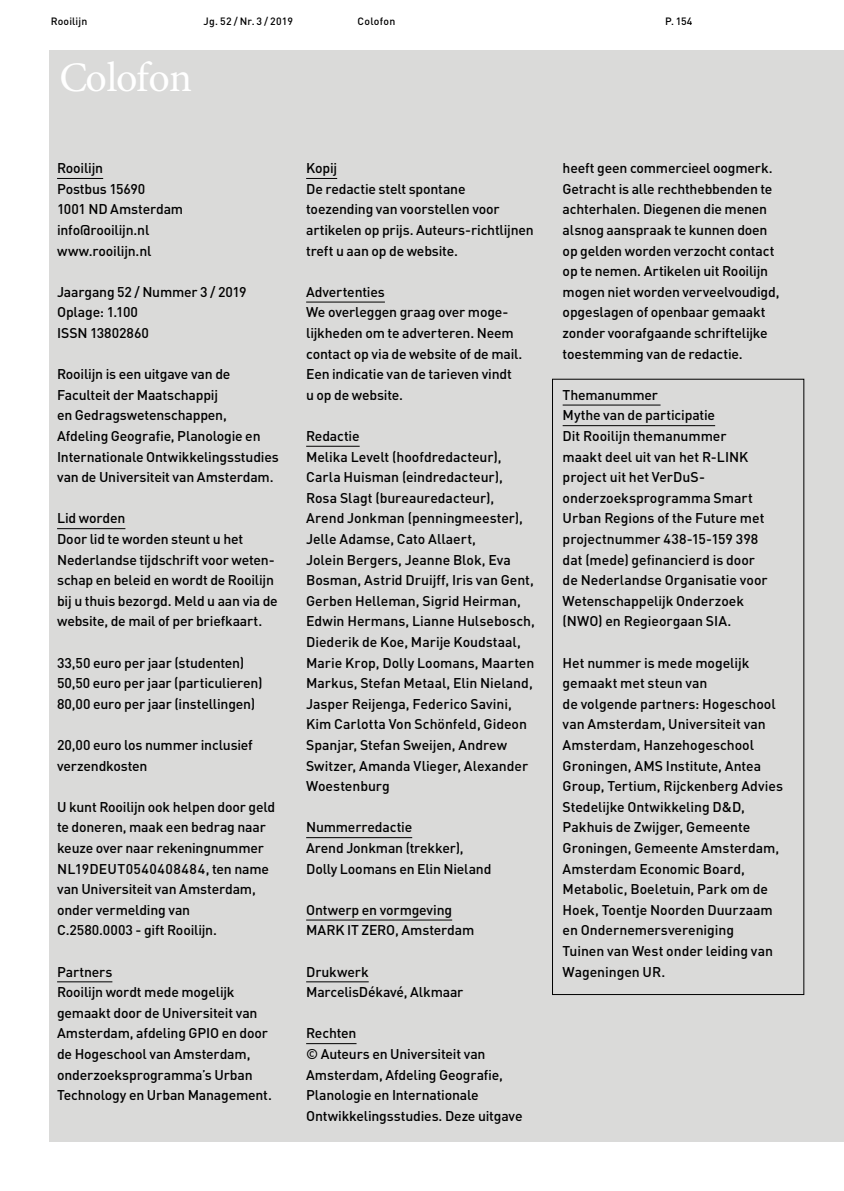
<style>
.page{position:relative;width:844px;height:1191px;background:#fff}
.page>*{position:absolute;margin:0;border:0;box-sizing:border-box;transform-origin:0 0}
.t1{font:42px "Minion Pro";letter-spacing:-.025em;color:#fff}
.t2{font:500 14px/20.7px "DIN";letter-spacing:-.01em;color:#000}
.t3{font:500 10.5px "DIN";letter-spacing:.025em;color:#000}
</style>
<div class="page">
<div style="left:50px;top:50px;width:793px;height:1091px;background:#dadad9"></div>
<hr style="left:57px;top:178px;width:46px;height:1px;background:#000">
<hr style="left:57px;top:528px;width:68px;height:1px;background:#000">
<hr style="left:57px;top:981px;width:55px;height:1px;background:#000">
<hr style="left:306px;top:178px;width:31px;height:1px;background:#000">
<hr style="left:306px;top:301px;width:79px;height:1px;background:#000">
<hr style="left:306px;top:446px;width:53px;height:1px;background:#000">
<hr style="left:306px;top:837px;width:106px;height:1px;background:#000">
<hr style="left:306px;top:919px;width:146px;height:1px;background:#000">
<hr style="left:306px;top:981px;width:62px;height:1px;background:#000">
<hr style="left:306px;top:1043px;width:50px;height:1px;background:#000">
<hr style="left:562px;top:404px;width:98px;height:1px;background:#000">
<hr style="left:562px;top:425px;width:153px;height:1px;background:#000">
<div style="left:552px;top:379px;width:252px;height:616px;border:1px solid #000"></div>
<p class="t3" style="left:51px;top:14px;width:38px">Rooilijn</p>
<p class="t3" style="left:203px;top:14px;width:91px">Jg. 52 / Nr. 3 / 2019</p>
<p class="t3" style="left:357px;top:14px;width:40px">Colofon</p>
<p class="t3" style="left:665px;top:14px;width:29px">P. 154</p>
<h1 class="t1" style="left:60px;top:49px;width:134px">Colofon</h1>
<p class="t2" style="left:57px;top:157px;width:128px">Rooilijn<br>Postbus 15690<br>1001 ND Amsterdam info@rooilijn.nl www.rooilijn.nl</p>
<p class="t2" style="left:57px;top:281px;width:191px">Jaargang 52 / Nummer 3 / 2019<br>Oplage: 1.100<br>ISSN 13802860</p>
<p class="t2" style="left:57px;top:363px;width:223px">Rooilijn is een uitgave van de<br>Faculteit der Maatschappij<br>en Gedragswetenschappen,<br>Afdeling Geografie, Planologie en<br>Internationale Ontwikkelingsstudies van de Universiteit van Amsterdam.</p>
<p class="t2" style="left:57px;top:507px;width:222px">Lid worden<br>Door lid te worden steunt u het<br>Nederlandse tijdschrift voor weten&shy;schap en beleid en wordt de Rooilijn bij u thuis bezorgd. Meld u aan via de website, de mail of per briefkaart.</p>
<p class="t2" style="left:57px;top:652px;width:207px">33,50 euro per jaar (studenten)<br>50,50 euro per jaar (particulieren)<br>80,00 euro per jaar (instellingen)</p>
<p class="t2" style="left:57px;top:734px;width:197px">20,00 euro los nummer inclusief verzendkosten</p>
<p class="t2" style="left:57px;top:796px;width:220px">U kunt Rooilijn ook helpen door geld te doneren, maak een bedrag naar keuze over naar rekeningnummer<br>NL19DEUT0540408484, ten name van Universiteit van Amsterdam, onder vermelding van<br>C.2580.0003 - gift Rooilijn.</p>
<p class="t2" style="left:57px;top:960px;width:216px">Partners<br>Rooilijn wordt mede mogelijk gemaakt door de Universiteit van<br>Amsterdam, afdeling GPIO en door de Hogeschool van Amsterdam, onderzoeksprogramma’s Urban<br>Technology en Urban Management.</p>
<p class="t2" style="left:306px;top:157px;width:229px">Kopij<br>De redactie stelt spontane toezending van voorstellen voor artikelen op prijs. Auteurs-richtlijnen treft u aan op de website.</p>
<p class="t2" style="left:306px;top:281px;width:218px">Advertenties<br>We overleggen graag over moge&shy;lijkheden om te adverteren. Neem contact op via de website of de mail.<br>Een indicatie van de tarieven vindt u op de website.</p>
<p class="t2" style="left:306px;top:425px;width:230px">Redactie<br>Melika Levelt (hoofdredacteur),<br>Carla Huisman (eindredacteur),<br>Rosa Slagt (bureauredacteur),<br>Arend Jonkman (penningmeester),<br>Jelle Adamse, Cato Allaert,<br>Jolein Bergers, Jeanne Blok, Eva<br>Bosman, Astrid Druijff, Iris van Gent,<br>Gerben Helleman, Sigrid Heirman,<br>Edwin Hermans, Lianne Hulsebosch,<br>Diederik de Koe, Marije Koudstaal,<br>Marie Krop, Dolly Loomans, Maarten<br>Markus, Stefan Metaal, Elin Nieland,<br>Jasper Reijenga, Federico Savini,<br>Kim Carlotta Von Schönfeld, Gideon<br>Spanjar, Stefan Sweijen, Andrew<br>Switzer, Amanda Vlieger, Alexander<br>Woestenburg</p>
<p class="t2" style="left:306px;top:816px;width:187px">Nummerredactie<br>Arend Jonkman (trekker),<br>Dolly Loomans en Elin Nieland</p>
<p class="t2" style="left:306px;top:899px;width:170px">Ontwerp en vormgeving<br>MARK IT ZERO, Amsterdam</p>
<p class="t2" style="left:306px;top:960px;width:159px">Drukwerk<br>MarcelisDékavé, Alkmaar</p>
<p class="t2" style="left:306px;top:1022px;width:218px">Rechten<br>© Auteurs en Universiteit van<br>Amsterdam, Afdeling Geografie,<br>Planologie en Internationale<br>Ontwikkelingsstudies. Deze uitgave</p>
<p class="t2" style="left:562px;top:157px;width:218px">heeft geen commercieel oogmerk.<br>Getracht is alle rechthebbenden te achterhalen. Diegenen die menen alsnog aanspraak te kunnen doen op gelden worden verzocht contact op te nemen. Artikelen uit Rooilijn mogen niet worden verveelvoudigd, opgeslagen of openbaar gemaakt zonder voorafgaande schriftelijke toestemming van de redactie.</p>
<p class="t2" style="left:562px;top:384px;width:206px">Themanummer<br>Mythe van de participatie<br>Dit Rooilijn themanummer maakt deel uit van het R-LINK project uit het VerDuS&shy;onderzoeksprogramma Smart<br>Urban Regions of the Future met projectnummer 438-15-159 398 dat (mede) gefinancierd is door de Nederlandse Organisatie voor<br>Wetenschappelijk Onderzoek (NWO) en Regieorgaan SIA.</p>
<p class="t2" style="left:562px;top:652px;width:222px">Het nummer is mede mogelijk gemaakt met steun van<br>de volgende partners: Hogeschool van Amsterdam, Universiteit van<br>Amsterdam, Hanzehogeschool<br>Groningen, AMS Institute, Antea<br>Group, Tertium, Rijckenberg Advies<br>Stedelijke Ontwikkeling D&amp;D,<br>Pakhuis de Zwijger, Gemeente<br>Groningen, Gemeente Amsterdam,<br>Amsterdam Economic Board,<br>Metabolic, Boeletuin, Park om de<br>Hoek, Toentje Noorden Duurzaam en Ondernemersvereniging<br>Tuinen van West onder leiding van<br>Wageningen UR.</p>
</div>
